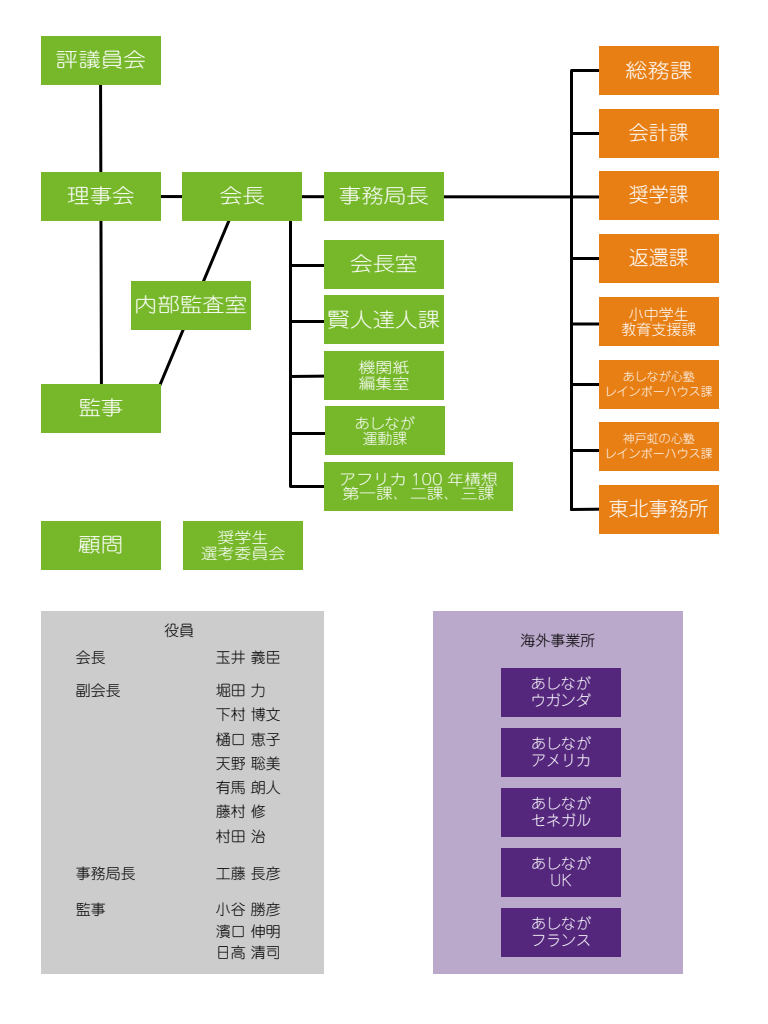
<style>
.page{position:relative;width:768px;height:1024px;background:#fff}
.page>*{position:absolute;margin:0;border:0;box-sizing:border-box;transform-origin:0 0}
.t1{font:300 20px "Jun 101 Pro";color:#fff;scale:1.13 1}
.t2{font:300 20px "Jun 101 Pro";color:#fff}
.t3{font:300 15px/24.2px "Jun 101 Pro";color:#000}
.t4{font:300 15px/17px "Jun 101 Pro";color:#fff}
.t5{font:300 15px/16.2px "Jun 101 Pro";color:#fff;scale:1.13 1}
.t6{font:300 12px/15px "Jun 101 Pro";color:#fff;text-align:center}
</style>
<div class="page">
<hr style="left:289px;top:196px;width:3px;height:290px;background:#000">
<hr style="left:290px;top:485px;width:94px;height:3px;background:#000">
<hr style="left:570px;top:70px;width:3px;height:440px;background:#000">
<svg style="left:570px;top:507px;width:29px;height:4px"></svg>
<hr style="left:572px;top:449px;width:86px;height:3px;background:#000">
<hr style="left:292px;top:432px;width:87px;height:3px;background:#000">
<svg style="left:99px;top:69px;width:500px;height:317px"></svg>
<div style="left:599px;top:46px;width:120px;height:49px;background:#e87f15"></div>
<div style="left:599px;top:109px;width:120px;height:49px;background:#e87f15"></div>
<div style="left:599px;top:171px;width:120px;height:49px;background:#e87f15"></div>
<div style="left:599px;top:234px;width:120px;height:49px;background:#e87f15"></div>
<div style="left:599px;top:297px;width:120px;height:49px;background:#e87f15"></div>
<div style="left:599px;top:360px;width:120px;height:49px;background:#e87f15"></div>
<div style="left:599px;top:422px;width:120px;height:49px;background:#e87f15"></div>
<div style="left:599px;top:485px;width:120px;height:49px;background:#e87f15"></div>
<div style="left:434px;top:611px;width:250px;height:363px;background:#bba9cb"></div>
<div style="left:501px;top:668px;width:120px;height:49px;background:#54277d"></div>
<div style="left:501px;top:728px;width:120px;height:49px;background:#54277d"></div>
<div style="left:501px;top:788px;width:120px;height:49px;background:#54277d"></div>
<div style="left:501px;top:848px;width:120px;height:49px;background:#54277d"></div>
<div style="left:501px;top:908px;width:120px;height:49px;background:#54277d"></div>
<div style="left:41px;top:172px;width:120px;height:49px;background:#76b82a"></div>
<div style="left:325px;top:406px;width:120px;height:50px;background:#76b82a"></div>
<div style="left:41px;top:36px;width:120px;height:49px;background:#76b82a"></div>
<div style="left:182px;top:172px;width:120px;height:49px;background:#76b82a"></div>
<div style="left:324px;top:172px;width:120px;height:49px;background:#76b82a"></div>
<div style="left:41px;top:384px;width:120px;height:49px;background:#76b82a"></div>
<div style="left:324px;top:240px;width:120px;height:49px;background:#76b82a"></div>
<div style="left:324px;top:462px;width:189px;height:49px;background:#76b82a"></div>
<div style="left:324px;top:351px;width:120px;height:49px;background:#76b82a"></div>
<div style="left:324px;top:296px;width:120px;height:48px;background:#76b82a"></div>
<div style="left:41px;top:521px;width:120px;height:49px;background:#76b82a"></div>
<div style="left:183px;top:521px;width:120px;height:49px;background:#76b82a"></div>
<div style="left:131px;top:281px;width:120px;height:49px;background:#76b82a"></div>
<div style="left:41px;top:611px;width:283px;height:363px;background:#ccc"></div>
<h1 class="t1" style="left:56px;top:44px;width:81px">評議員会</h1>
<h1 class="t1" style="left:67px;top:180px;width:61px">理事会</h1>
<h1 class="t1" style="left:220px;top:180px;width:41px">会長</h1>
<h1 class="t1" style="left:339px;top:180px;width:81px">事務局長</h1>
<h1 class="t1" style="left:350px;top:248px;width:61px">会長室</h1>
<h1 class="t1" style="left:135px;top:289px;width:101px">内部監査室</h1>
<h1 class="t1" style="left:78px;top:392px;width:41px">監事</h1>
<h1 class="t1" style="left:78px;top:529px;width:41px">顧問</h1>
<p class="t5" style="left:201px;top:527px;width:76px;text-align:center">奨学生<br>選考委員会</p>
<h1 class="t1" style="left:328px;top:304px;width:101px">賢人達人課</h1>
<p class="t5" style="left:359px;top:357px;width:46px">機関紙編集室</p>
<p class="t4" style="left:355px;top:414px;width:61px;line-height:15px;text-align:center">あしなが運動課</p>
<p class="t5" style="left:339px;top:470px;width:142px;line-height:14.2px">アフリカ 100 年構想第一課、二課、三課</p>
<h1 class="t1" style="left:625px;top:54px;width:61px">総務課</h1>
<h1 class="t2" style="left:629px;top:117px;width:61px">会計課</h1>
<h1 class="t2" style="left:629px;top:179px;width:61px">奨学課</h1>
<h1 class="t2" style="left:629px;top:242px;width:61px">返還課</h1>
<p class="t4" style="left:621px;top:305px;width:76px;line-height:15px;text-align:center">小中学生教育支援課</p>
<p class="t6" style="left:605px;top:368px;width:109px">あしなが心塾<br>レインボーハウス課</p>
<p class="t6" style="left:605px;top:430px;width:109px">神戸虹の心塾<br>レインボーハウス課</p>
<h1 class="t2" style="left:609px;top:493px;width:101px">東北事務所</h1>
<p class="t3" style="left:164px;top:616px;width:31px">役員</p>
<p class="t3" style="left:76px;top:644px;width:31px">会長</p>
<p class="t3" style="left:216px;top:644px;width:66px">玉井 義臣</p>
<p class="t3" style="left:76px;top:676px;width:46px">副会長</p>
<p class="t3" style="left:216px;top:677px;width:66px">堀田 力下村 博文樋口 恵子天野 聡美有馬 朗人藤村 修村田 治</p>
<p class="t3" style="left:76px;top:860px;width:61px">事務局長</p>
<p class="t3" style="left:216px;top:859px;width:66px">工藤 長彦</p>
<p class="t3" style="left:76px;top:896px;width:31px">監事</p>
<p class="t3" style="left:216px;top:897px;width:66px;line-height:21.6px;text-align:justify">小谷 勝彦濱口 伸明日高 清司</p>
<p class="t3" style="left:521px;top:627px;width:76px">海外事業所</p>
<p class="t4" style="left:531px;top:673px;width:61px">あしながウガンダ</p>
<p class="t4" style="left:531px;top:733px;width:61px">あしながアメリカ</p>
<p class="t4" style="left:531px;top:793px;width:61px">あしながセネガル</p>
<p class="t4" style="left:531px;top:853px;width:61px;text-align:center">あしなが<br>UK</p>
<p class="t4" style="left:531px;top:913px;width:61px">あしながフランス</p>
</div>
